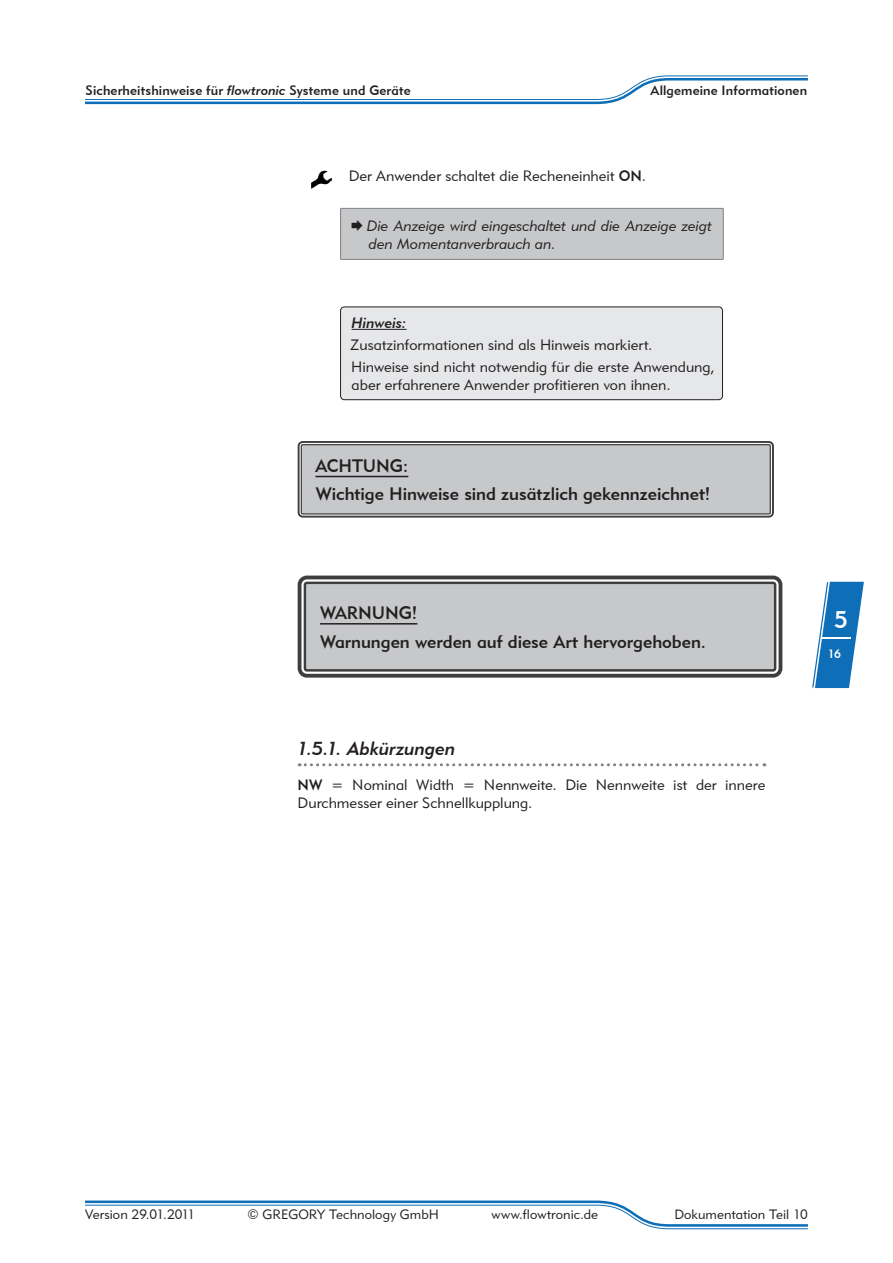
<style>
.page{position:relative;width:893px;height:1263px;background:#fff}
.page>*{position:absolute;margin:0;border:0;box-sizing:border-box;transform-origin:0 0}
.t1{font:24px "Geometric 415 BT Medium A";color:#fff}
.t2{font:18.75px "Geometric 415 BT Medium Italic A";color:#231f20}
.t3{font:18px/28.2px "Geometric 415 BT Medium A";letter-spacing:-.005em;color:#231f20}
.t4{font:15px/22.2px "Geometric 415 BT Lite A";letter-spacing:.005em;color:#231f20}
.t5{font:15px/18px "Geometric 415 BT Lite Italic A";color:#231f20}
.t6{font:13.5px "Geometric 415 BT Lite A";letter-spacing:.005em;color:#231f20}
.t7{font:13.5px "Geometric 415 BT Medium A";letter-spacing:.01em;color:#231f20}
.t8{font:12px "Geometric 415 BT Medium A";color:#fff}
.s1{font-family:"Geometric 415 BT Medium Italic A"}
.s2{font-family:"Geometric 415 BT Medium A"}
</style>
<div class="page">
<svg style="left:85px;top:75px;width:723px;height:30px"></svg>
<svg style="left:85px;top:1200px;width:723px;height:29px"></svg>
<svg style="left:812px;top:582px;width:52px;height:106px"></svg>
<svg style="left:299px;top:763px;width:466px;height:3px"></svg>
<img style="left:312px;top:170px;width:20px;height:18px">
<div style="left:341px;top:208px;width:382px;height:51px;background:#c7c8ca"></div>
<div style="left:340px;top:208px;width:384px;height:52px;border:1px solid #808285"></div>
<div style="left:341px;top:307px;width:381px;height:93px;background:#e6e7e9;border-radius:4px"></div>
<hr style="left:352px;top:329px;width:55px;height:1px;background:#231f20">
<div style="left:340px;top:306px;width:383px;height:94px;border:1px solid #231f20;border-radius:4px"></div>
<div style="left:301px;top:445px;width:469px;height:69px;background:#c7c8ca"></div>
<hr style="left:315px;top:476px;width:93px;height:1px;background:#231f20">
<div style="left:298px;top:441px;width:476px;height:77px;border:2px solid #3e3e3f;border-radius:4px"></div>
<div style="left:301px;top:444px;width:470px;height:70px;border:1px solid #3e3e3f"></div>
<div style="left:305px;top:583px;width:470px;height:87px;background:#c7c8ca;border-radius:2px"></div>
<hr style="left:320px;top:623px;width:97px;height:1px;background:#231f20">
<div style="left:298px;top:575px;width:484px;height:103px;border:4px solid #3e3e3f;border-radius:7px"></div>
<div style="left:304px;top:582px;width:472px;height:90px;border:2px solid #3e3e3f;border-radius:2px"></div>
<p class="t7" style="left:86px;top:82px;width:327px">Sicherheitshinweise für <span class="s1">flowtronic</span> Systeme und Geräte</p>
<p class="t7" style="left:651px;top:82px;width:158px">Allgemeine Informationen</p>
<p class="t4" style="left:349px;top:165px;width:299px">Der Anwender schaltet die Recheneinheit <span class="s2">ON</span>.</p>
<p class="t5" style="left:367px;top:216px;width:346px">Die Anzeige wird eingeschaltet und die Anzeige zeigt den Momentanverbrauch an.</p>
<p class="t4" style="left:350px;top:311px;width:366px"><span class="s1">Hinweis:<br></span>Zusatzinformationen sind als Hinweis markiert.<br>Hinweise sind nicht notwendig für die erste Anwendung,</p>
<p class="t4" style="left:352px;top:374px;width:321px">aber erfahrenere Anwender profitieren von ihnen.</p>
<p class="t3" style="left:315px;top:451px;width:397px">ACHTUNG:<br>Wichtige Hinweise sind zusätzlich gekennzeichnet!</p>
<p class="t3" style="left:320px;top:599px;width:387px">WARNUNG!<br>Warnungen werden auf diese Art hervorgehoben.</p>
<p class="t2" style="left:298px;top:737px;width:159px">1.5.1. Abkürzungen</p>
<p class="t4" style="left:298px;top:775px;width:469px;line-height:18px"><span class="s2">NW</span> = Nominal Width = Nennweite. Die Nennweite ist der innere<br>Durchmesser einer Schnellkupplung.</p>
<h1 class="t1" style="left:834px;top:605px;width:15px">5</h1>
<p class="t8" style="left:828px;top:646px;width:15px">16</p>
<p class="t6" style="left:85px;top:1206px;width:112px">Version 29.01.2011</p>
<p class="t6" style="left:247px;top:1206px;width:193px">© GREGORY Technology GmbH</p>
<p class="t6" style="left:491px;top:1206px;width:108px">www.flowtronic.de</p>
<p class="t6" style="left:674px;top:1206px;width:135px">Dokumentation Teil 10</p>
</div>
